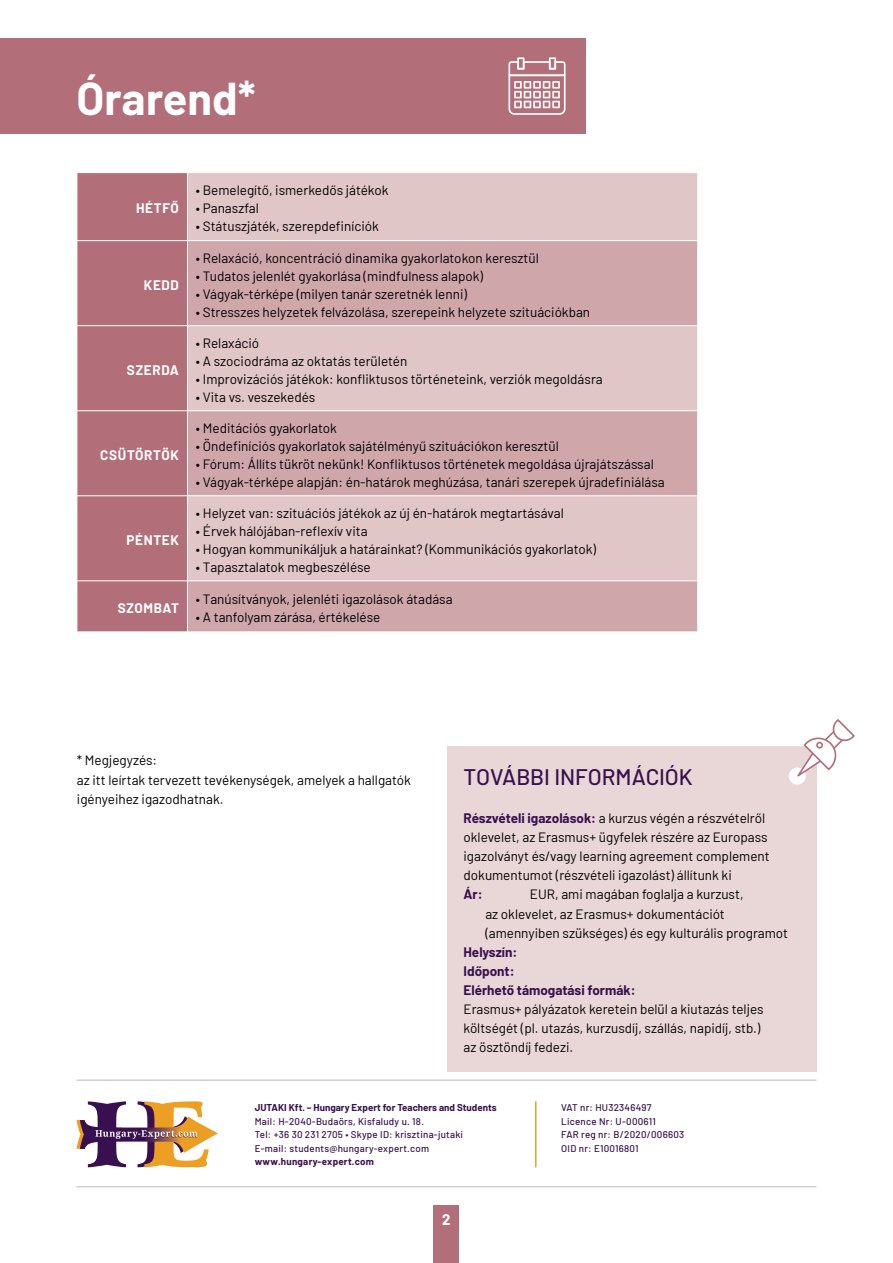
<style>
.page{position:relative;width:893px;height:1263px;background:#fff}
.page>*{position:absolute;margin:0;border:0;box-sizing:border-box;transform-origin:0 0}
.t1{font:700 45px "Barlow";color:#fff}
.t2{font:500 22.5px "Barlow";letter-spacing:-.005em;color:#38104f}
.t3{font:700 15px "Barlow";color:#fff}
.t4{font:13.5px/19.2px "Barlow";color:#000}
.t5{font:700 13.5px/19.2px "Barlow";color:#38104f}
.t6{font:700 13.5px "Barlow";letter-spacing:.05em;color:#fff}
.t7{font:500 9.75px/13.5px "Barlow";letter-spacing:.025em;color:#38104f}
.t8{font:700 9.75px "Barlow";color:#38104f}
.t9{font:700 9.75px "Barlow";letter-spacing:.025em;color:#38104f}
.s1{font-weight:700;color:#38104f}
</style>
<div class="page">
<div style="left:447px;top:746px;width:369px;height:325px;background:#e9d7d7"></div>
<div style="left:0;top:38px;width:585px;height:96px;background:#b26f79"></div>
<div style="left:434px;top:1205px;width:25px;height:58px;background:#b26f79"></div>
<div style="left:789px;top:767px;width:17px;height:17px;background:#fff;border-radius:50%"></div>
<svg style="left:797px;top:719px;width:58px;height:57px"></svg>
<div style="left:78px;top:173px;width:109px;height:458px;background:#b26f79"></div>
<div style="left:188px;top:173px;width:509px;height:67px;background:#e0c6c7"></div>
<svg style="left:188px;top:241px;width:509px;height:390px;background:#d6b4b6"></svg>
<hr style="left:77px;top:240px;width:110px;height:1px;background:#fff">
<hr style="left:77px;top:325px;width:110px;height:1px;background:#fff">
<hr style="left:187px;top:325px;width:511px;height:1px;background:#fff">
<hr style="left:77px;top:410px;width:110px;height:1px;background:#fff">
<hr style="left:187px;top:410px;width:511px;height:1px;background:#fff">
<hr style="left:77px;top:495px;width:110px;height:1px;background:#fff">
<hr style="left:187px;top:495px;width:511px;height:1px;background:#fff">
<hr style="left:77px;top:580px;width:110px;height:1px;background:#fff">
<hr style="left:187px;top:580px;width:511px;height:1px;background:#fff">
<hr style="left:535px;top:1101px;width:1px;height:66px;background:#ec9f22">
<hr style="left:77px;top:1080px;width:739px;height:1px;background:#b6b8ba">
<hr style="left:77px;top:1186px;width:739px;height:1px;background:#b6b8ba">
<svg style="left:77px;top:1101px;width:141px;height:66px"></svg>
<svg style="left:508px;top:57px;width:58px;height:58px"></svg>
<h1 class="t1" style="left:77px;top:65px;width:181px">Órarend*</h1>
<p class="t6" style="left:136px;top:198px;width:44px">HÉTFŐ</p>
<p class="t6" style="left:144px;top:275px;width:37px">KEDD</p>
<p class="t6" style="left:127px;top:360px;width:53px">SZERDA</p>
<p class="t6" style="left:100px;top:445px;width:80px">CSÜTÖRTÖK</p>
<p class="t6" style="left:126px;top:530px;width:54px">PÉNTEK</p>
<p class="t6" style="left:118px;top:598px;width:63px">SZOMBAT</p>
<p class="t4" style="left:196px;top:180px;width:194px">• Bemelegítő, ismerkedős játékok</p>
<p class="t4" style="left:196px;top:198px;width:64px">• Panaszfal</p>
<p class="t4" style="left:196px;top:216px;width:184px">• Státuszjáték, szerepdefiníciók</p>
<p class="t4" style="left:196px;top:247px;width:344px">• Relaxáció, koncentráció dinamika gyakorlatokon keresztül</p>
<p class="t4" style="left:196px;top:265px;width:289px">• Tudatos jelenlét gyakorlása (mindfulness alapok)</p>
<p class="t4" style="left:196px;top:283px;width:272px">• Vágyak-térképe (milyen tanár szeretnék lenni)</p>
<p class="t4" style="left:196px;top:301px;width:396px">• Stresszes helyzetek felvázolása, szerepeink helyzete szituációkban</p>
<p class="t4" style="left:196px;top:332px;width:65px">• Relaxáció</p>
<p class="t4" style="left:196px;top:350px;width:213px">• A szociodráma az oktatás területén</p>
<p class="t4" style="left:196px;top:368px;width:408px">• Improvizációs játékok: konfliktusos történeteink, verziók megoldásra</p>
<p class="t4" style="left:196px;top:386px;width:121px">• Vita vs. veszekedés</p>
<p class="t4" style="left:196px;top:417px;width:142px">• Meditációs gyakorlatok</p>
<p class="t4" style="left:196px;top:435px;width:364px">• Öndefiníciós gyakorlatok sajátélményű szituációkon keresztül</p>
<p class="t4" style="left:196px;top:453px;width:459px">• Fórum: Állíts tükröt nekünk! Konfliktusos történetek megoldása újrajátszással</p>
<p class="t4" style="left:196px;top:471px;width:470px">• Vágyak-térképe alapján: én-határok meghúzása, tanári szerepek újradefiniálása</p>
<p class="t4" style="left:196px;top:502px;width:369px">• Helyzet van: szituációs játékok az új én-határok megtartásával</p>
<p class="t4" style="left:196px;top:520px;width:173px">• Érvek hálójában-reflexív vita</p>
<p class="t4" style="left:196px;top:538px;width:402px">• Hogyan kommunikáljuk a határainkat? (Kommunikációs gyakorlatok)</p>
<p class="t4" style="left:196px;top:556px;width:176px">• Tapasztalatok megbeszélése</p>
<p class="t4" style="left:196px;top:588px;width:258px">• Tanúsítványok, jelenléti igazolások átadása</p>
<p class="t4" style="left:196px;top:606px;width:186px">• A tanfolyam zárása, értékelése</p>
<p class="t4" style="left:77px;top:750px;width:335px">* Megjegyzés:<br>az itt leírtak tervezett tevékenységek, amelyek a hallgatók igényeihez igazodhatnak.</p>
<h2 class="t2" style="left:463px;top:760px;width:231px">TOVÁBBI INFORMÁCIÓK</h2>
<p class="t4" style="left:463px;top:807px;width:308px"><span class="s1">Részvételi igazolások:</span> a kurzus végén a részvételről oklevelet, az Erasmus+ ügyfelek részére az Europass igazolványt és/vagy learning agreement complement dokumentumot (részvételi igazolást) állítunk ki</p>
<p class="t5" style="left:463px;top:884px;width:21px">Ár:</p>
<p class="t4" style="left:485px;top:884px;width:304px;text-indent:45px">EUR, ami magában foglalja a kurzust,<br>az oklevelet, az Erasmus+ dokumentációt (amennyiben szükséges) és egy kulturális programot</p>
<p class="t5" style="left:463px;top:941px;width:174px">Helyszín:<br>Időpont:<br>Elérhető támogatási formák:</p>
<p class="t4" style="left:463px;top:999px;width:302px">Erasmus+ pályázatok keretein belül a kiutazás teljes költségét (pl. utazás, kurzusdíj, szállás, napidíj, stb.) az ösztöndíj fedezi.</p>
<p class="t8" style="left:255px;top:1100px;width:243px">JUTAKI Kft. – Hungary Expert for Teachers and Students</p>
<p class="t7" style="left:255px;top:1113px;width:210px">Mail: H-2040-Budaörs, Kisfaludy u. 18.<br>Tel: +36 30 231 2705 • Skype ID: krisztina-jutaki<br>E-mail: students@hungary-expert.com</p>
<p class="t9" style="left:255px;top:1154px;width:121px">www.hungary-expert.com</p>
<p class="t3" style="left:442px;top:1208px;width:10px">2</p>
<p class="t7" style="left:561px;top:1100px;width:124px">VAT nr: HU32346497<br>Licence Nr: U-000611<br>FAR reg nr: B/2020/006603<br>OID nr: E10016801</p>
</div>
